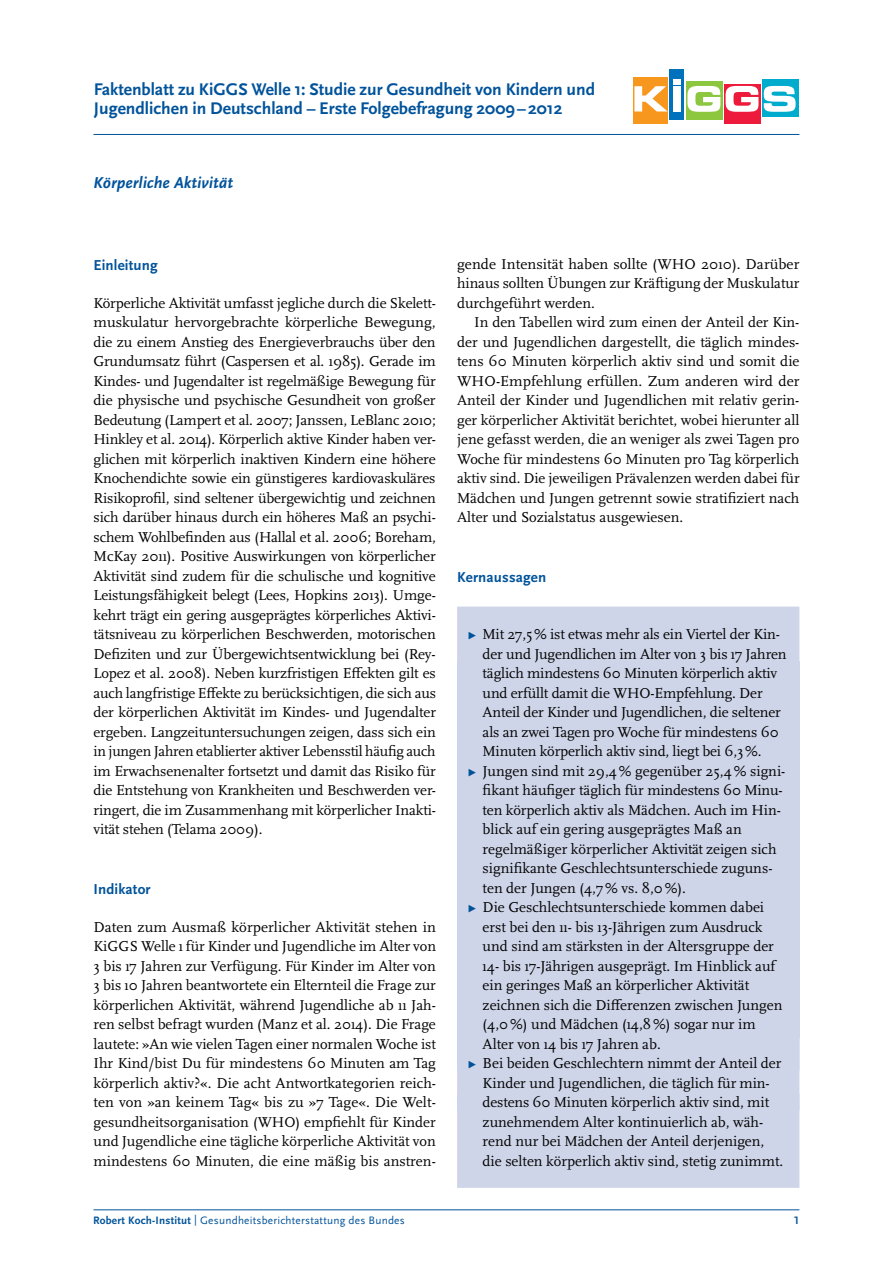
<style>
.page{position:relative;width:893px;height:1263px;background:#fff}
.page>*{position:absolute;margin:0;border:0;box-sizing:border-box;transform-origin:0 0}
.t1{font:700 17.7px/19.5px "Scala Sans Pro";color:#00539b}
.t2{font:italic 700 16.5px "Scala Sans Pro";color:#00539b}
.txt_Flie_text_ohne_E{font:15px/19.5px "Scala Pro";color:#000}
.txt_Flie_text{font:15px/19.5px "Scala Pro";color:#000;text-align:justify}
.t3{font:700 15px "Scala Sans Pro";letter-spacing:.01em;color:#00539b}
.t4{font:11.25px "Scala Sans Pro";letter-spacing:.02em;color:#00539b}
.t5{font:700 11.25px "Scala Sans Pro";color:#00539b}
.s1{color:#00539b}
.s2{font-weight:700}
</style>
<div class="page">
<hr style="left:94px;top:134px;width:705px;height:1px;background:#00539b">
<div style="left:457px;top:661px;width:342px;height:376px;background:#cfd5e9"></div>
<div style="left:457px;top:607px;width:342px;height:75px;background:#cfd5e9"></div>
<div style="left:457px;top:1036px;width:342px;height:75px;background:#cfd5e9"></div>
<div style="left:457px;top:1093px;width:342px;height:95px;background:#cfd5e9"></div>
<hr style="left:94px;top:1209px;width:705px;height:1px;background:#00539b">
<div style="left:633px;top:77px;width:34px;height:47px;background:#f8971d"></div>
<div style="left:669px;top:69px;width:15px;height:50px;background:#0072bc"></div>
<div style="left:686px;top:81px;width:36px;height:38px;background:#8dc63f"></div>
<div style="left:724px;top:84px;width:36px;height:40px;background:#ed1a3b"></div>
<div style="left:762px;top:79px;width:37px;height:37px;background:#00accd"></div>
<svg style="left:634px;top:86px;width:34px;height:25px"></svg>
<div style="left:673px;top:86px;width:8px;height:25px;background:#fff"></div>
<svg style="left:687px;top:86px;width:33px;height:26px"></svg>
<svg style="left:726px;top:86px;width:32px;height:26px"></svg>
<svg style="left:764px;top:86px;width:32px;height:26px"></svg>
<div style="left:673px;top:79px;width:8px;height:5px;background:#fff"></div>
<h1 class="t1" style="left:94px;top:79px;width:503px">Faktenblatt zu KiGGS Welle 1: Studie zur Gesundheit von Kindern und<br>Jugendlichen in Deutschland – Erste Folgebefragung 2009– 2012</h1>
<h2 class="t2" style="left:94px;top:172px;width:141px">Körperliche Aktivität</h2>
<h2 class="t3" style="left:94px;top:256px;width:66px">Einleitung</h2>
<p class="txt_Flie_text_ohne_E" style="left:94px;top:293px;width:344px;text-align:justify">Körperliche Aktivität umfasst jegliche durch die Skelett&shy;muskulatur hervorgebrachte körperliche Bewegung, die zu einem Anstieg des Energieverbrauchs über den Grundumsatz führt (Caspersen et al. 1985). Gerade im Kindes- und Jugendalter ist regelmäßige Bewegung für die physische und psychische Gesundheit von großer Bedeutung (Lampert et al. 2007; Janssen, LeBlanc 2010; Hinkley et al. 2014). Körperlich aktive Kinder haben ver&shy;glichen mit körperlich inaktiven Kindern eine höhere Knochendichte sowie ein günstigeres kardiovaskuläres Risikoprofil, sind seltener übergewichtig und zeichnen sich darüber hinaus durch ein höheres Maß an psychi&shy;schem Wohlbefinden aus (Hallal et al. 2006; Boreham, McKay 2011). Positive Auswirkungen von körperlicher Aktivität sind zudem für die schulische und kognitive Leistungsfähigkeit belegt (Lees, Hopkins 2013). Umge&shy;kehrt trägt ein gering ausgeprägtes körperliches Aktivi&shy;tätsniveau zu körperlichen Beschwerden, motorischen Defiziten und zur Übergewichtsentwicklung bei (Rey-Lopez et al. 2008). Neben kurzfristigen Effekten gilt es auch langfristige Effekte zu berücksichtigen, die sich aus der körperlichen Aktivität im Kindes- und Jugendalter ergeben. Langzeituntersuchungen zeigen, dass sich ein in jungen Jahren etablierter aktiver Lebensstil häufig auch im Erwachsenenalter fortsetzt und damit das Risiko für die Entstehung von Krankheiten und Beschwerden ver&shy;ringert, die im Zusammenhang mit körperlicher Inakti&shy;vität stehen (Telama 2009).</p>
<h2 class="t3" style="left:94px;top:880px;width:59px">Indikator</h2>
<p class="txt_Flie_text_ohne_E" style="left:94px;top:917px;width:344px;text-align:justify">Daten zum Ausmaß körperlicher Aktivität stehen in KiGGS Welle 1 für Kinder und Jugendliche im Alter von 3 bis 17 Jahren zur Verfügung. Für Kinder im Alter von 3 bis 10 Jahren beantwortete ein Elternteil die Frage zur körperlichen Aktivität, während Jugendliche ab 11 Jah&shy;ren selbst befragt wurden (Manz et al. 2014). Die Frage lautete: »An wie vielen Tagen einer normalen Woche ist Ihr Kind/bist Du für mindestens 60 Minuten am Tag körperlich aktiv?«. Die acht Antwortkategorien reich&shy;ten von »an keinem Tag« bis zu »7 Tage«. Die Welt&shy;gesundheitsorganisation (WHO) empfiehlt für Kinder und Jugendliche eine tägliche körperliche Aktivität von mindestens 60 Minuten, die eine mäßig bis anstren-</p>
<p class="txt_Flie_text_ohne_E" style="left:457px;top:254px;width:344px;text-align:justify">gende Intensität haben sollte (WHO 2010). Darüber hinaus sollten Übungen zur Kräftigung der Muskulatur durchgeführt werden.</p>
<p class="txt_Flie_text" style="left:457px;top:312px;width:344px;text-indent:17px">In den Tabellen wird zum einen der Anteil der Kin&shy;der und Jugendlichen dargestellt, die täglich mindes&shy;tens 60 Minuten körperlich aktiv sind und somit die WHO-Empfehlung erfüllen. Zum anderen wird der Anteil der Kinder und Jugendlichen mit relativ gerin&shy;ger körperlicher Aktivität berichtet, wobei hierunter all jene gefasst werden, die an weniger als zwei Tagen pro Woche für mindestens 60 Minuten pro Tag körperlich aktiv sind. Die jeweiligen Prävalenzen werden dabei für Mädchen und Jungen getrennt sowie stratifiziert nach Alter und Sozialstatus ausgewiesen.</p>
<h2 class="t3" style="left:457px;top:568px;width:91px">Kernaussagen</h2>
<p class="txt_Flie_text_ohne_E" style="left:483px;top:624px;width:305px;text-indent:-15px"><span class="s1">▶</span> Mit 27,5% ist etwas mehr als ein Viertel der Kin&shy;der und Jugendlichen im Alter von 3 bis 17 Jahren täglich mindestens 60 Minuten körperlich aktiv und erfüllt damit die WHO-Empfehlung. Der Anteil der Kinder und Jugendlichen, die seltener als an zwei Tagen pro Woche für mindestens 60<br>Minuten körperlich aktiv sind, liegt bei 6,3%.</p>
<p class="txt_Flie_text_ohne_E" style="left:483px;top:761px;width:304px;text-indent:-15px"><span class="s1">▶</span> Jungen sind mit 29,4% gegenüber 25,4% signi&shy;fikant häufiger täglich für mindestens 60 Minu&shy;ten körperlich aktiv als Mädchen. Auch im Hin&shy;blick auf ein gering ausgeprägtes Maß an regelmäßiger körperlicher Aktivität zeigen sich signifikante Geschlechtsunterschiede zuguns&shy;ten der Jungen (4,7% vs. 8,0%).</p>
<p class="txt_Flie_text_ohne_E" style="left:483px;top:897px;width:301px;text-indent:-15px"><span class="s1">▶</span> Die Geschlechtsunterschiede kommen dabei erst bei den 11- bis 13-Jährigen zum Ausdruck und sind am stärksten in der Altersgruppe der 14- bis 17-Jährigen ausgeprägt. Im Hinblick auf ein geringes Maß an körperlicher Aktivität zeichnen sich die Differenzen zwischen Jungen (4,0%) und Mädchen (14,8%) sogar nur im Alter von 14 bis 17 Jahren ab.</p>
<p class="txt_Flie_text_ohne_E" style="left:483px;top:1053px;width:302px;text-indent:-15px"><span class="s1">▶</span> Bei beiden Geschlechtern nimmt der Anteil der Kinder und Jugendlichen, die täglich für min&shy;destens 60 Minuten körperlich aktiv sind, mit zunehmendem Alter kontinuierlich ab, wäh&shy;rend nur bei Mädchen der Anteil derjenigen, die selten körperlich aktiv sind, stetig zunimmt.</p>
<p class="t4" style="left:93px;top:1214px;width:313px"><span class="s2">Robert Koch-Institut</span> | Gesundheitsberichterstattung des Bundes</p>
<p class="t5" style="left:794px;top:1214px;width:7px">1</p>
</div>
